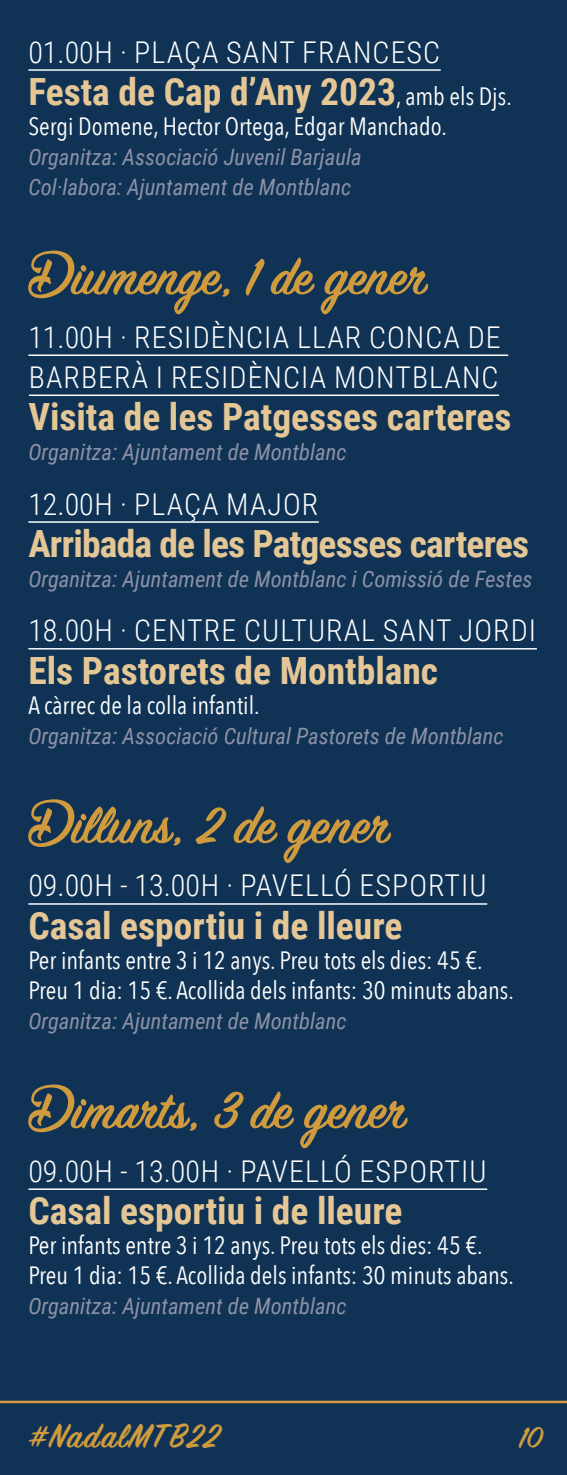
<style>
.page{position:relative;width:567px;height:1475px;background:#fff}
.page>*{position:absolute;margin:0;border:0;box-sizing:border-box;transform-origin:0 0}
.t1{font:600 57.5px "Sign Painter House Script";color:#d09b3e}
.t2{font:700 37.5px "Roboto Condensed";color:#e5c796}
.t3{font:700 37.5px "Roboto Condensed";letter-spacing:-.02em;color:#e5c796}
.t4{font:600 37.5px "Sign Painter House Script";letter-spacing:.05em;color:#d09b3e}
.t5{font:600 32.5px "Sign Painter House Script";color:#d09b3e}
.t6{font:300 30px/40px "Roboto Condensed";letter-spacing:.035em;color:#fff}
.t7{font:25px/30px "Avenir Next Condensed";color:#fff}
.t8{font:italic 22.5px/30px "Roboto Condensed";color:#8d91a6}
.s1{font-family:"Avenir Next Condensed";font-weight:400;font-size:25px;color:#fff}
.s2{font-family:"Amontillados";font-weight:400;font-size:100px}
</style>
<div class="page">
<div style="left:0;top:0;width:567px;height:1474px;background:#103355"></div>
<hr style="left:0;top:1400px;width:567px;height:2px;background:#d09b3e">
<hr style="left:28px;top:69px;width:413px;height:2px;background:#fff">
<hr style="left:28px;top:354px;width:480px;height:2px;background:#fff">
<hr style="left:29px;top:394px;width:470px;height:2px;background:#fff">
<hr style="left:28px;top:521px;width:291px;height:1px;background:#fff">
<hr style="left:28px;top:648px;width:509px;height:1px;background:#fff">
<hr style="left:28px;top:903px;width:459px;height:1px;background:#fff">
<hr style="left:28px;top:1188px;width:459px;height:1px;background:#fff">
<h3 class="t6" style="left:28px;top:31px;width:413px">01.00H · PLAÇA SANT FRANCESC</h3>
<h2 class="t2" style="left:28px;top:65px;width:485px">Festa de Cap d’Any 2023<span class="s1">, amb els Djs.</span></h2>
<p class="t7" style="left:28px;top:110px;width:420px">Sergi Domene, Hector Ortega, Edgar Manchado.</p>
<p class="t8" style="left:28px;top:141px;width:335px">Organitza: Associació Juvenil Barjaula<br>Col·labora: Ajuntament de Montblanc</p>
<h1 class="t1" style="left:28px;top:241px;width:402px"><span class="s2">D</span>iumenge, 1 de gener</h1>
<h3 class="t6" style="left:28px;top:316px;width:474px">11.00H · RESIDÈNCIA LLAR CONCA DE<br>BARBERÀ I RESIDÈNCIA MONTBLANC</h3>
<h2 class="t2" style="left:28px;top:390px;width:485px">Visita de les Patgesses carteres</h2>
<p class="t8" style="left:28px;top:436px;width:320px">Organitza: Ajuntament de Montblanc</p>
<h3 class="t6" style="left:28px;top:482px;width:291px">12.00H · PLAÇA MAJOR</h3>
<h2 class="t3" style="left:28px;top:517px;width:502px">Arribada de les Patgesses carteres</h2>
<p class="t8" style="left:28px;top:563px;width:506px">Organitza: Ajuntament de Montblanc i Comissió de Festes</p>
<h3 class="t6" style="left:28px;top:609px;width:509px">18.00H · CENTRE CULTURAL SANT JORDI</h3>
<h2 class="t2" style="left:28px;top:644px;width:411px">Els Pastorets de Montblanc</h2>
<p class="t7" style="left:28px;top:688px;width:233px">A càrrec de la colla infantil.</p>
<p class="t8" style="left:28px;top:720px;width:477px">Organitza: Associació Cultural Pastorets de Montblanc</p>
<h1 class="t1" style="left:28px;top:790px;width:364px"><span class="s2">D</span>illuns, 2 de gener</h1>
<h3 class="t6" style="left:28px;top:864px;width:460px">09.00H - 13.00H · PAVELLÓ ESPORTIU</h3>
<h2 class="t2" style="left:28px;top:899px;width:376px">Casal esportiu i de lleure</h2>
<p class="t7" style="left:28px;top:943px;width:487px">Per infants entre 3 i 12 anys. Preu tots els dies: 45 €.<br>Preu 1 dia: 15 €. Acollida dels infants: 30 minuts abans.</p>
<p class="t8" style="left:28px;top:1005px;width:320px">Organitza: Ajuntament de Montblanc</p>
<h1 class="t1" style="left:28px;top:1075px;width:381px"><span class="s2">D</span>imarts, 3 de gener</h1>
<h3 class="t6" style="left:28px;top:1149px;width:460px">09.00H - 13.00H · PAVELLÓ ESPORTIU</h3>
<h2 class="t2" style="left:28px;top:1184px;width:376px">Casal esportiu i de lleure</h2>
<p class="t7" style="left:28px;top:1228px;width:487px">Per infants entre 3 i 12 anys. Preu tots els dies: 45 €.<br>Preu 1 dia: 15 €. Acollida dels infants: 30 minuts abans.</p>
<p class="t8" style="left:28px;top:1290px;width:320px">Organitza: Ajuntament de Montblanc</p>
<h2 class="t4" style="left:28px;top:1412px;width:193px">#NadalMTB22</h2>
<h3 class="t5" style="left:519px;top:1417px;width:24px">10</h3>
</div>
